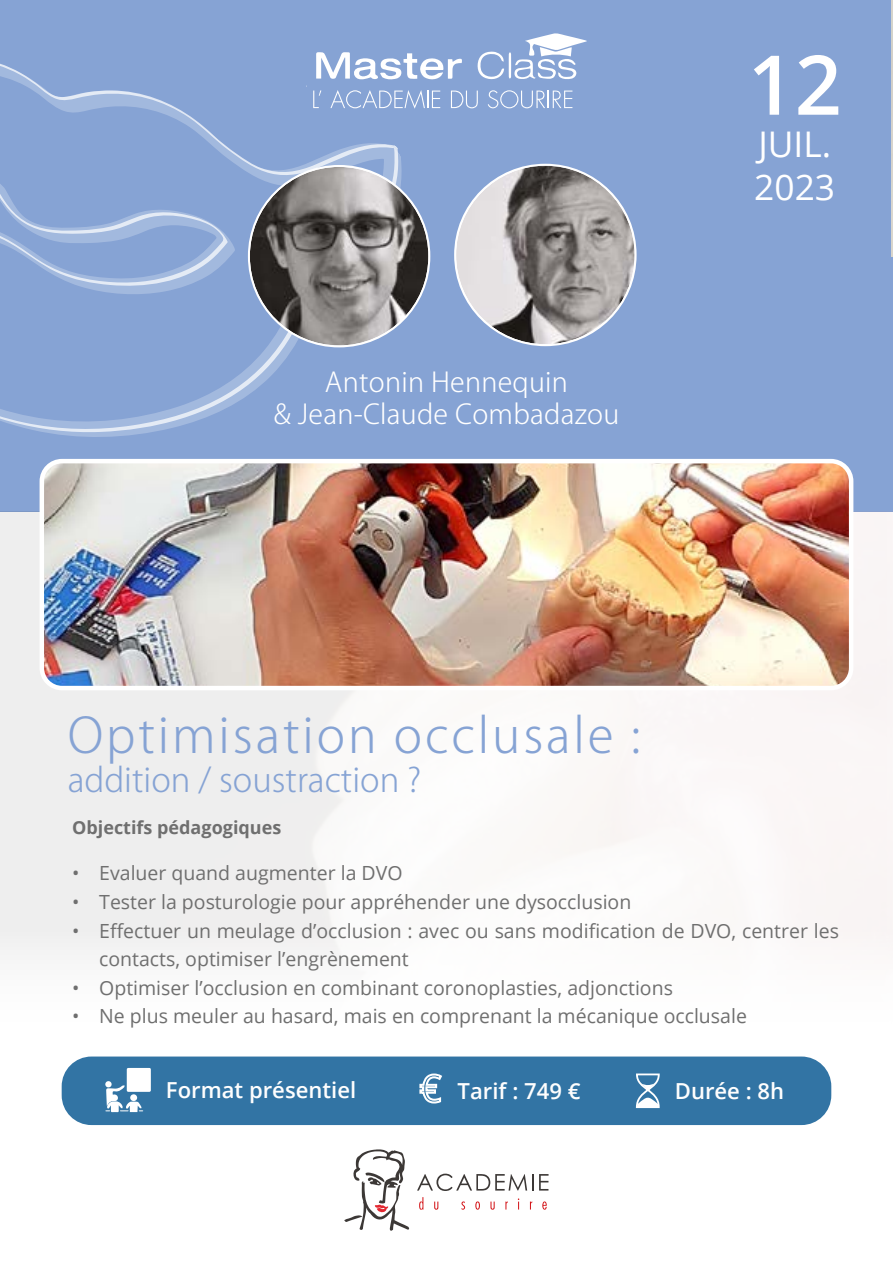
<style>
.page{position:relative;width:893px;height:1263px;background:#fff}
.page>*{position:absolute;margin:0;border:0;box-sizing:border-box;transform-origin:0 0}
.t1{font:600 82.5px "Open Sans";color:#fff}
.t2{font:300 48px "Koz Go Pr 6 N";letter-spacing:.06em;color:#86a3d4}
.t3{font:35.4px/42.5px "Open Sans";color:#fff}
.t4{font:300 33px "Koz Go Pr 6 N";color:#86a3d4}
.t5{font:300 27px/32.4px "Koz Go Pr 6 N";letter-spacing:.01em;color:#fff;text-align:center}
.t6{font:600 22.05px "Open Sans";color:#fefefe}
.t7{font:19.5px/28.5px "Open Sans";color:#6f6f6f}
.t8{font:700 18px "Open Sans";color:#6f6f6f}
.s1{font-weight:400;font-size:38.1px}
</style>
<div class="page">
<div style="left:0;top:0;width:893px;height:511px;background:#86a3d4"></div>
<svg style="left:477px;top:33px;width:110px;height:47px"></svg>
<svg style="left:404px;top:90px;width:36px;height:19px"></svg>
<svg style="left:451px;top:91px;width:27px;height:17px"></svg>
<svg style="left:488px;top:90px;width:84px;height:18px"></svg>
<svg style="left:316px;top:52px;width:146px;height:28px"></svg>
<img style="left:42px;top:464px;width:809px;height:224px">
<div style="left:40px;top:459px;width:813px;height:231px;border:4px solid #fff;border-radius:20px"></div>
<svg style="left:0;top:53px;width:398px;height:381px"></svg>
<svg style="left:344px;top:1149px;width:65px;height:82px"></svg>
<svg style="left:417px;top:1174px;width:132px;height:17px"></svg>
<svg style="left:419px;top:1197px;width:4px;height:13px"></svg>
<svg style="left:434px;top:1201px;width:4px;height:9px"></svg>
<svg style="left:461px;top:1201px;width:4px;height:9px"></svg>
<svg style="left:475px;top:1201px;width:5px;height:9px"></svg>
<svg style="left:490px;top:1201px;width:5px;height:9px"></svg>
<svg style="left:505px;top:1201px;width:3px;height:8px"></svg>
<svg style="left:542px;top:1201px;width:5px;height:9px"></svg>
<div style="left:62px;top:1056px;width:769px;height:69px;background:#3274a4;border-radius:30px"></div>
<svg style="left:105px;top:1068px;width:46px;height:44px"></svg>
<svg style="left:636px;top:1073px;width:24px;height:35px"></svg>
<svg style="left:249px;top:166px;width:180px;height:180px"></svg>
<svg style="left:455px;top:165px;width:179px;height:180px"></svg>
<img style="left:892px;top:0;width:1px;height:257px">
<h3 class="t5" style="left:274px;top:366px;width:347px">Antonin Hennequin<br>&amp; Jean-Claude Combadazou</h3>
<h1 class="t1" style="left:748px;top:28px;width:96px">12</h1>
<h3 class="t3" style="left:754px;top:122px;width:82px">JUIL.<br>2023</h3>
<h2 class="t2" style="left:68px;top:708px;width:574px">Optimisation occlusale :</h2>
<h3 class="t4" style="left:68px;top:761px;width:355px">addition / soustraction ?</h3>
<p class="t8" style="left:72px;top:815px;width:211px">Objectifs pédagogiques</p>
<p class="t7" style="left:72px;top:859px;width:332px">• Evaluer quand augmenter la DVO</p>
<p class="t7" style="left:72px;top:887px;width:561px">• Tester la posturologie pour appréhender une dysocclusion</p>
<p class="t7" style="left:99px;top:916px;width:741px;text-indent:-27px">• Effectuer un meulage d’occlusion : avec ou sans modification de DVO, centrer les contacts, optimiser l’engrènement</p>
<p class="t7" style="left:72px;top:973px;width:602px">• Optimiser l’occlusion en combinant coronoplasties, adjonctions</p>
<p class="t7" style="left:72px;top:1001px;width:676px">• Ne plus meuler au hasard, mais en comprenant la mécanique occlusale</p>
<p class="t6" style="left:166px;top:1075px;width:192px">Format présentiel</p>
<p class="t6" style="left:419px;top:1075px;width:163px"><span class="s1">€</span> Tarif : 749 €</p>
<p class="t6" style="left:675px;top:1076px;width:111px">Durée : 8h</p>
</div>
